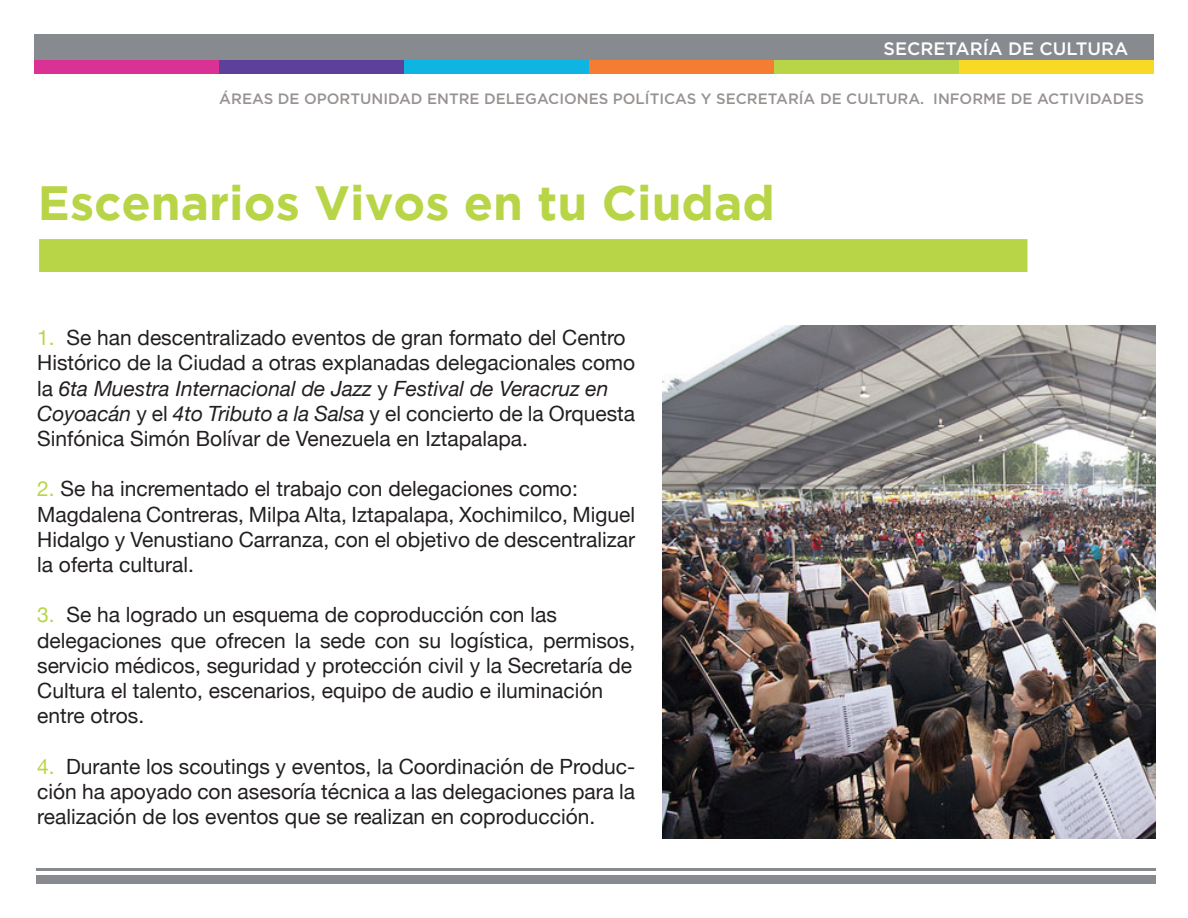
<style>
.page{position:relative;width:1188px;height:918px;background:#fff}
.page>*{position:absolute;margin:0;border:0;box-sizing:border-box;transform-origin:0 0}
.t1{font:700 48px "Gotham";color:#b8d548}
.t2{font:21px/25.2px "Helvetica Neue";color:#231f20}
.t3{font:500 18px "Gotham";color:#fff}
.t4{font:500 15px "Gotham";color:#524a47}
.s1{color:#b8d548}
.s2{font-style:italic}
</style>
<div class="page">
<div style="left:34px;top:34px;width:1120px;height:27px;background:#878b8f"></div>
<div style="left:774px;top:61px;width:185px;height:13px;background:#b8d548"></div>
<div style="left:219px;top:61px;width:185px;height:13px;background:#5d409a"></div>
<div style="left:959px;top:61px;width:195px;height:13px;background:#f8d926"></div>
<div style="left:34px;top:61px;width:185px;height:13px;background:#d93194"></div>
<div style="left:589px;top:61px;width:185px;height:13px;background:#f47d31"></div>
<div style="left:404px;top:61px;width:185px;height:13px;background:#0eb5e2"></div>
<hr style="left:36px;top:869px;width:1119px;height:2px;background:#878b8f">
<div style="left:36px;top:875px;width:1119px;height:9px;background:#878b8f"></div>
<img style="left:663px;top:325px;width:492px;height:514px">
<div style="left:39px;top:239px;width:988px;height:33px;background:#b8d548;border:2px solid #b8d548"></div>
<p class="t3" style="left:884px;top:37px;width:246px">SECRETARÍA DE CULTURA</p>
<p class="t4" style="left:219px;top:89px;width:926px">ÁREAS DE OPORTUNIDAD ENTRE DELEGACIONES POLÍTICAS Y SECRETARÍA DE CULTURA. INFORME DE ACTIVIDADES</p>
<h1 class="t1" style="left:38px;top:185px;width:738px">Escenarios Vivos en tu Ciudad</h1>
<p class="t2" style="left:37px;top:325px;width:600px"><span class="s1">1.</span> Se han descentralizado eventos de gran formato del Centro Histórico de la Ciudad a otras explanadas delegacionales como la <span class="s2">6ta Muestra Internacional de Jazz</span> y <span class="s2">Festival de Veracruz en Coyoacán</span> y el <span class="s2">4to Tributo a la Salsa</span> y el concierto de la Orquesta Sinfónica Simón Bolívar de Venezuela en Iztapalapa.</p>
<p class="t2" style="left:37px;top:476px;width:600px"><span class="s1">2.</span> Se ha incrementado el trabajo con delegaciones como:<br>Magdalena Contreras, Milpa Alta, Iztapalapa, Xochimilco, Miguel Hidalgo y Venustiano Carranza, con el objetivo de descentralizar la oferta cultural.</p>
<p class="t2" style="left:37px;top:602px;width:600px"><span class="s1">3.</span> Se ha logrado un esquema de coproducción con las delegaciones que ofrecen la sede con su logística, permisos, servicio médicos, seguridad y protección civil y la Secretaría de Cultura el talento, escenarios, equipo de audio e iluminación entre otros.</p>
<p class="t2" style="left:37px;top:753px;width:600px;text-align:justify"><span class="s1">4.</span> Durante los scoutings y eventos, la Coordinación de Produc&shy;ción ha apoyado con asesoría técnica a las delegaciones para la realización de los eventos que se realizan en coproducción.</p>
</div>
